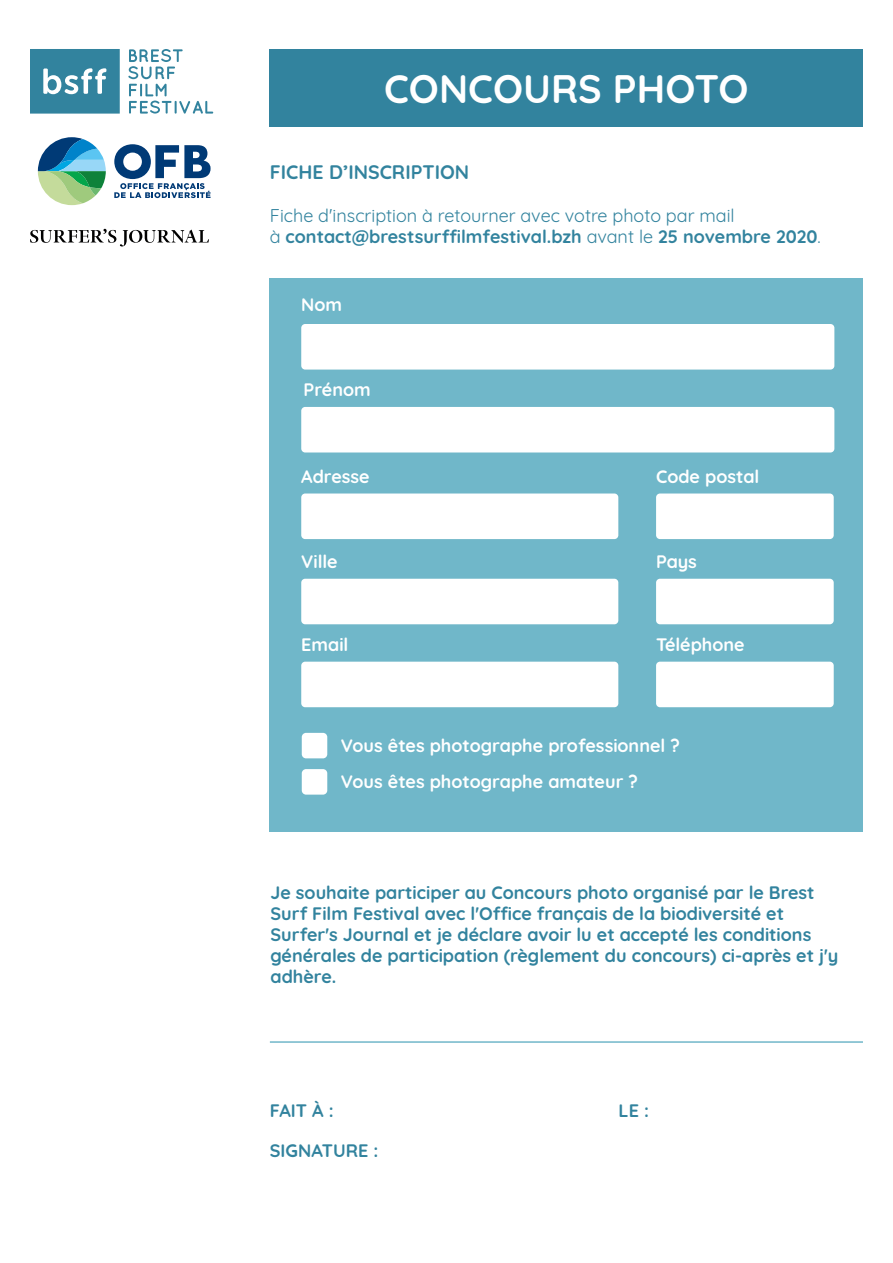
<style>
.page{position:relative;width:893px;height:1263px;background:#fff}
.page>*{position:absolute;margin:0;border:0;box-sizing:border-box;transform-origin:0 0}
.t1{font:700 39.6px "Quicksand";color:#fff}
.t2{font:700 19.5px "Quicksand";color:#32839e}
.t3{font:700 18px/21px "Quicksand";color:#32839e}
.t4{font:700 18px/36px "Quicksand";color:#fff}
.t5{font:18px/21px "Quicksand";color:#32839e}
.s1{font-weight:700}
</style>
<div class="page">
<div style="left:270px;top:278px;width:593px;height:554px;background:#70b7c9"></div>
<svg style="left:30px;top:49px;width:90px;height:65px;background:#4b92aa"></svg>
<svg style="left:128px;top:49px;width:85px;height:65px"></svg>
<div style="left:270px;top:49px;width:593px;height:78px;background:#32839e"></div>
<svg style="left:30px;top:229px;width:179px;height:17px"></svg>
<div style="left:301px;top:324px;width:533px;height:46px;background:#fff;border-radius:4px"></div>
<div style="left:301px;top:407px;width:533px;height:45px;background:#fff;border-radius:4px"></div>
<div style="left:301px;top:493px;width:317px;height:46px;background:#fff;border-radius:4px"></div>
<div style="left:656px;top:493px;width:178px;height:46px;background:#fff;border-radius:4px"></div>
<div style="left:301px;top:579px;width:317px;height:45px;background:#fff;border-radius:4px"></div>
<div style="left:656px;top:579px;width:178px;height:45px;background:#fff;border-radius:4px"></div>
<div style="left:301px;top:662px;width:317px;height:45px;background:#fff;border-radius:4px"></div>
<div style="left:656px;top:662px;width:178px;height:45px;background:#fff;border-radius:4px"></div>
<div style="left:302px;top:733px;width:25px;height:25px;background:#fff;border-radius:4px"></div>
<div style="left:302px;top:769px;width:25px;height:26px;background:#fff;border-radius:4px"></div>
<hr style="left:270px;top:1041px;width:593px;height:2px;background:#70b7c9">
<svg style="left:114px;top:144px;width:97px;height:54px"></svg>
<svg style="left:38px;top:137px;width:68px;height:68px"></svg>
<h1 class="t1" style="left:384px;top:56px;width:366px">CONCOURS PHOTO</h1>
<p class="t2" style="left:270px;top:156px;width:201px">FICHE D’INSCRIPTION</p>
<p class="t5" style="left:270px;top:203px;width:552px">Fiche d'inscription à retourner avec votre photo par mail<br>à <span class="s1">contact@brestsurffilmfestival.bzh</span> avant le <span class="s1">25 novembre 2020</span>.</p>
<p class="t4" style="left:301px;top:285px;width:42px">Nom</p>
<p class="t4" style="left:304px;top:370px;width:69px">Prénom</p>
<p class="t4" style="left:301px;top:457px;width:70px">Adresse</p>
<p class="t4" style="left:656px;top:457px;width:105px">Code postal</p>
<p class="t4" style="left:301px;top:542px;width:38px">Ville</p>
<p class="t4" style="left:656px;top:542px;width:42px">Pays</p>
<p class="t4" style="left:301px;top:625px;width:49px">Email</p>
<p class="t4" style="left:656px;top:625px;width:90px">Téléphone</p>
<p class="t4" style="left:341px;top:726px;width:341px">Vous êtes photographe professionnel ?<br>Vous êtes photographe amateur ?</p>
<p class="t3" style="left:271px;top:881px;width:569px">Je souhaite participer au Concours photo organisé par le Brest Surf Film Festival avec l'Office français de la biodiversité et Surfer's Journal et je déclare avoir lu et accepté les conditions générales de participation (règlement du concours) ci-après et j'y adhère.</p>
<p class="t3" style="left:270px;top:1099px;width:65px">FAIT À :</p>
<p class="t3" style="left:270px;top:1139px;width:110px">SIGNATURE :</p>
<p class="t3" style="left:619px;top:1099px;width:32px">LE :</p>
</div>
